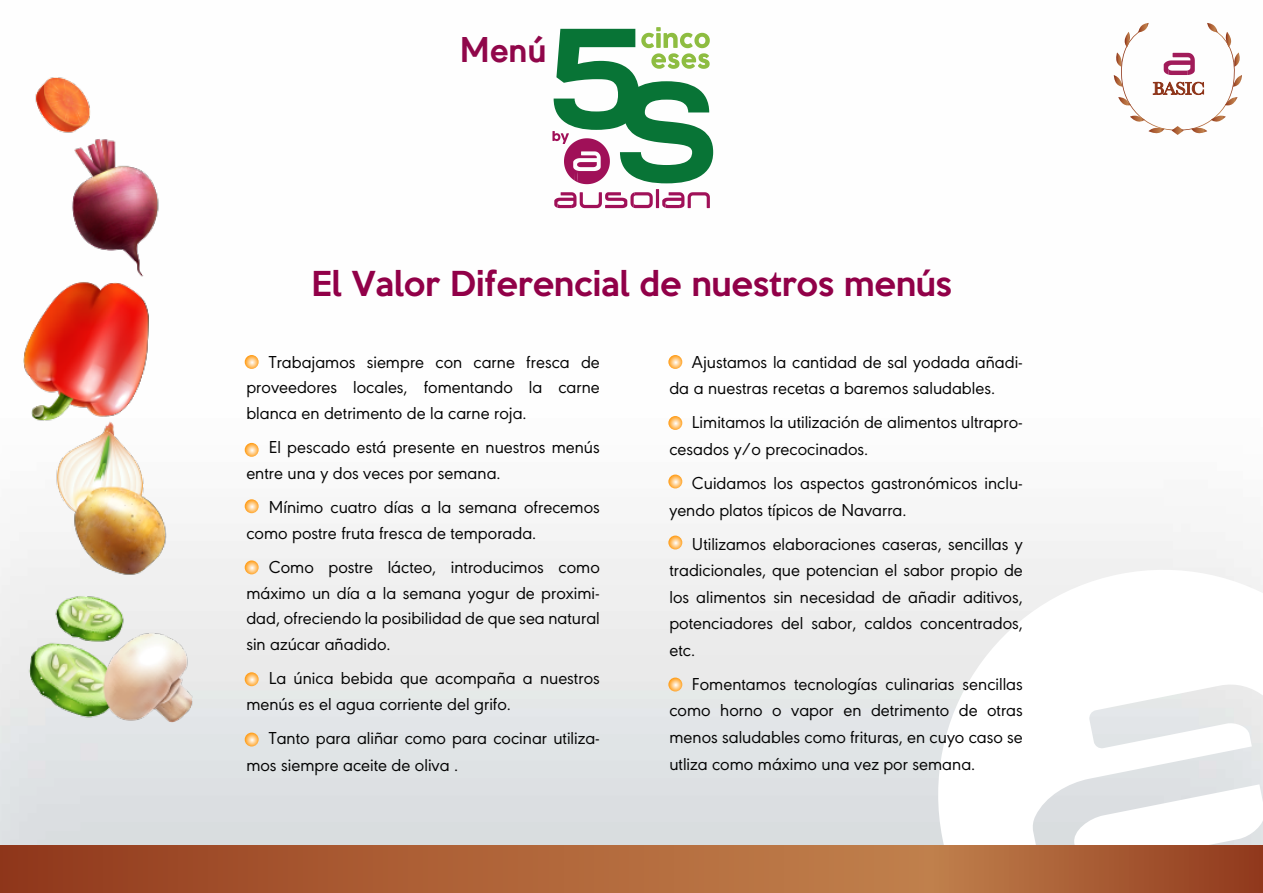
<style>
.page{position:relative;width:1263px;height:893px;background:#fff}
.page>*{position:absolute;margin:0;border:0;box-sizing:border-box;transform-origin:0 0}
.t1{font:700 37.5px "URW Geometric";color:#90074a}
.t2{font:500 31.35px "Keep Calm";color:#910048}
.t3{font:18px/26.5px "URW Geometric";color:#040404}
</style>
<div class="page">
<img style="left:0;top:75px;width:1243px;height:770px">
<svg style="left:924px;top:550px;width:339px;height:295px"></svg>
<svg style="left:245px;top:355px;width:14px;height:14px"></svg>
<svg style="left:668px;top:355px;width:14px;height:14px"></svg>
<svg style="left:668px;top:416px;width:14px;height:14px"></svg>
<svg style="left:668px;top:475px;width:14px;height:13px"></svg>
<svg style="left:668px;top:536px;width:14px;height:13px"></svg>
<svg style="left:668px;top:678px;width:14px;height:13px"></svg>
<svg style="left:245px;top:499px;width:14px;height:14px"></svg>
<svg style="left:245px;top:672px;width:14px;height:14px"></svg>
<svg style="left:245px;top:733px;width:14px;height:13px"></svg>
<svg style="left:245px;top:443px;width:14px;height:14px"></svg>
<svg style="left:245px;top:560px;width:14px;height:14px"></svg>
<img style="left:0;top:75px;width:213px;height:691px">
<svg style="left:0;top:845px;width:1263px;height:48px;background:#aa5e35"></svg>
<svg style="left:552px;top:27px;width:161px;height:181px"></svg>
<svg style="left:1114px;top:23px;width:128px;height:112px"></svg>
<h1 class="t1" style="left:460px;top:22px;width:88px">Menú</h1>
<h2 class="t2" style="left:311px;top:257px;width:642px">El Valor Diferencial de nuestros menús</h2>
<p class="t3" style="left:246px;top:348px;width:355px;line-height:25.5px;text-align:justify;text-indent:22px">Trabajamos siempre con carne fresca de proveedores locales, fomentando la carne blanca en detrimento de la carne roja.</p>
<p class="t3" style="left:246px;top:433px;width:355px;line-height:25.5px;text-indent:22px">El pescado está presente en nuestros menús entre una y dos veces por semana.</p>
<p class="t3" style="left:246px;top:493px;width:355px;line-height:25.5px;text-indent:22px">Mínimo cuatro días a la semana ofrecemos como postre fruta fresca de temporada.</p>
<p class="t3" style="left:246px;top:553px;width:355px;line-height:25.5px;text-align:justify;text-indent:22px">Como postre lácteo, introducimos como máximo un día a la semana yogur de proximi&shy;dad, ofreciendo la posibilidad de que sea natural sin azúcar añadido.</p>
<p class="t3" style="left:246px;top:664px;width:355px;line-height:25.5px;text-indent:22px">La única bebida que acompaña a nuestros menús es el agua corriente del grifo.</p>
<p class="t3" style="left:246px;top:723px;width:355px;line-height:27px;text-indent:22px">Tanto para aliñar como para cocinar utiliza&shy;mos siempre aceite de oliva .</p>
<p class="t3" style="left:669px;top:347px;width:355px;text-indent:22px">Ajustamos la cantidad de sal yodada añadi&shy;da a nuestras recetas a baremos saludables.</p>
<p class="t3" style="left:669px;top:408px;width:355px;text-indent:22px">Limitamos la utilización de alimentos ultrapro&shy;cesados y/o precocinados.</p>
<p class="t3" style="left:669px;top:468px;width:355px;text-indent:22px">Cuidamos los aspectos gastronómicos inclu&shy;yendo platos típicos de Navarra.</p>
<p class="t3" style="left:669px;top:529px;width:355px;text-align:justify;text-indent:22px">Utilizamos elaboraciones caseras, sencillas y tradicionales, que potencian el sabor propio de los alimentos sin necesidad de añadir aditivos, potenciadores del sabor, caldos concentrados, etc.</p>
<p class="t3" style="left:669px;top:669px;width:355px;text-align:justify;text-indent:22px">Fomentamos tecnologías culinarias sencillas como horno o vapor en detrimento de otras menos saludables como frituras, en cuyo caso se utliza como máximo una vez por semana.</p>
</div>
